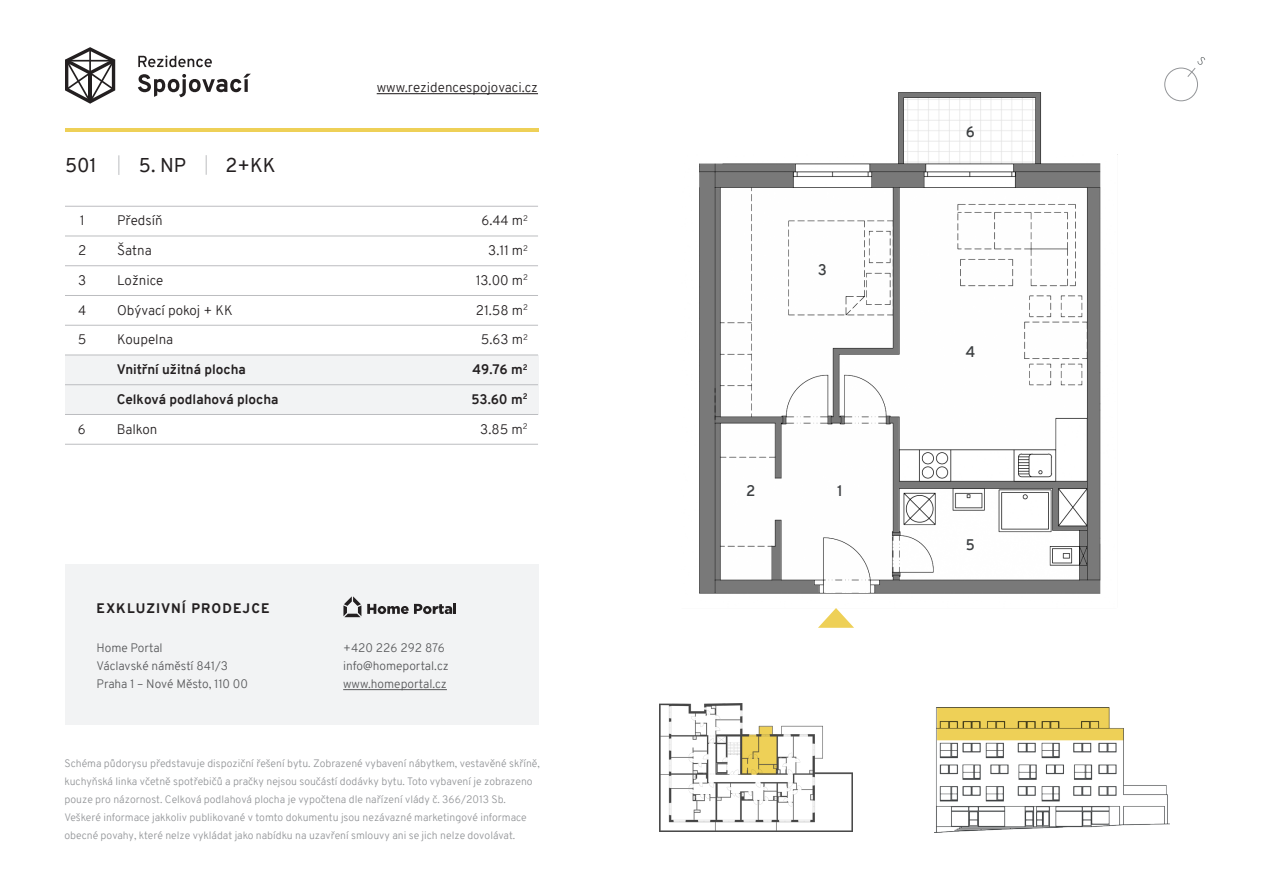
<style>
.page{position:relative;width:1263px;height:893px;background:#fff}
.page>*{position:absolute;margin:0;border:0;box-sizing:border-box;transform-origin:0 0}
.t1{font:19.5px "Overpass";color:#231f20}
.t2{font:600 15px "Overpass";color:#3c3f41}
.t3{font:300 13.5px "Overpass";color:#231f20}
.t4{font:700 13.5px "Overpass";color:#231f20}
.t5{font:800 13.5px "Overpass";letter-spacing:.08em;color:#231f20}
.t6{font:300 12px/18px "Overpass";color:#57585a}
.t7{font:300 10.5px/18px "Overpass";color:#939598}
</style>
<div class="page">
<img style="left:699px;top:92px;width:419px;height:502px">
<svg style="left:138px;top:55px;width:113px;height:42px"></svg>
<svg style="left:65px;top:47px;width:50px;height:57px"></svg>
<svg style="left:118px;top:155px;width:1px;height:20px"></svg>
<svg style="left:206px;top:155px;width:1px;height:20px"></svg>
<hr style="left:65px;top:128px;width:473px;height:3px;background:#eed057">
<div style="left:1164px;top:68px;width:34px;height:33px;border:1px solid #939598;border-radius:50%"></div>
<svg style="left:1187px;top:57px;width:18px;height:21px"></svg>
<hr style="left:377px;top:93px;width:161px;height:1px;background:#231f20">
<img style="left:659px;top:704px;width:194px;height:128px">
<img style="left:936px;top:707px;width:234px;height:125px">
<svg style="left:818px;top:608px;width:36px;height:20px"></svg>
<div style="left:65px;top:355px;width:473px;height:59px;background:#f2f3f4"></div>
<hr style="left:65px;top:325px;width:473px;height:1px;background:#bcbdc0">
<hr style="left:65px;top:236px;width:473px;height:1px;background:#bcbdc0">
<hr style="left:65px;top:206px;width:473px;height:1px;background:#bcbdc0">
<hr style="left:65px;top:265px;width:473px;height:1px;background:#bcbdc0">
<hr style="left:65px;top:295px;width:473px;height:1px;background:#bcbdc0">
<hr style="left:65px;top:355px;width:473px;height:1px;background:#bcbdc0">
<hr style="left:65px;top:384px;width:473px;height:1px;background:#bcbdc0">
<hr style="left:65px;top:414px;width:473px;height:1px;background:#bcbdc0">
<hr style="left:65px;top:444px;width:473px;height:1px;background:#bcbdc0">
<div style="left:65px;top:564px;width:473px;height:161px;background:#f2f3f4"></div>
<hr style="left:343px;top:689px;width:104px;height:1px;background:#57585a">
<svg style="left:367px;top:603px;width:89px;height:11px"></svg>
<svg style="left:343px;top:596px;width:18px;height:21px"></svg>
<h1 class="t1" style="left:65px;top:151px;width:33px">501</h1>
<h1 class="t1" style="left:139px;top:151px;width:49px">5. NP</h1>
<h1 class="t1" style="left:225px;top:151px;width:52px">2+KK</h1>
<p class="t3" style="left:80px;top:211px;width:6px">1</p>
<p class="t3" style="left:78px;top:241px;width:10px">2</p>
<p class="t3" style="left:78px;top:271px;width:10px">3</p>
<p class="t3" style="left:78px;top:300px;width:10px">4</p>
<p class="t3" style="left:117px;top:211px;width:47px">Předsíň</p>
<p class="t3" style="left:117px;top:241px;width:36px">Šatna</p>
<p class="t3" style="left:117px;top:271px;width:48px">Ložnice</p>
<p class="t3" style="left:117px;top:300px;width:117px">Obývací pokoj + KK</p>
<p class="t3" style="left:377px;top:77px;width:163px">www.rezidencespojovaci.cz</p>
<p class="t3" style="left:481px;top:211px;width:48px">6.44 m<sup>2</sup></p>
<p class="t3" style="left:488px;top:241px;width:41px">3.11 m<sup>2</sup></p>
<p class="t3" style="left:476px;top:271px;width:54px">13.00 m<sup>2</sup></p>
<p class="t3" style="left:476px;top:300px;width:54px">21.58 m<sup>2</sup></p>
<p class="t3" style="left:78px;top:330px;width:10px">5</p>
<p class="t3" style="left:117px;top:330px;width:58px">Koupelna</p>
<p class="t3" style="left:481px;top:330px;width:49px">5.63 m<sup>2</sup></p>
<p class="t4" style="left:473px;top:360px;width:57px">49.76 m<sup>2</sup></p>
<p class="t4" style="left:471px;top:390px;width:58px">53.60 m<sup>2</sup></p>
<p class="t3" style="left:78px;top:419px;width:10px">6</p>
<p class="t3" style="left:117px;top:419px;width:42px">Balkon</p>
<p class="t3" style="left:480px;top:419px;width:49px">3.85 m<sup>2</sup></p>
<p class="t4" style="left:117px;top:360px;width:131px">Vnitřní užitná plocha</p>
<p class="t4" style="left:117px;top:390px;width:163px">Celková podlahová plocha</p>
<p class="t5" style="left:96px;top:599px;width:174px">EXKLUZIVNÍ PRODEJCE</p>
<p class="t6" style="left:96px;top:639px;width:153px">Home Portal<br>Václavské náměstí 841/3<br>Praha 1 – Nové Město, 110 00</p>
<p class="t6" style="left:343px;top:639px;width:107px">+420 226 292 876 info@homeportal.cz www.homeportal.cz</p>
<p class="t7" style="left:65px;top:755px;width:477px">Schéma půdorysu představuje dispoziční řešení bytu. Zobrazené vybavení nábytkem, vestavěné skříně, kuchyňská linka včetně spotřebičů a pračky nejsou součástí dodávky bytu. Toto vybavení je zobrazeno pouze pro názornost. Celková podlahová plocha je vypočtena dle nařízení vlády č. 366/2013 Sb.<br>Veškeré informace jakkoliv publikované v tomto dokumentu jsou nezávazné marketingové informace obecné povahy, které nelze vykládat jako nabídku na uzavření smlouvy ani se jich nelze dovolávat.</p>
<h2 class="t2" style="left:818px;top:259px;width:11px">3</h2>
<h2 class="t2" style="left:746px;top:480px;width:11px">2</h2>
<h2 class="t2" style="left:837px;top:480px;width:8px">1</h2>
<h2 class="t2" style="left:966px;top:121px;width:10px">6</h2>
<h2 class="t2" style="left:966px;top:341px;width:11px">4</h2>
<h2 class="t2" style="left:966px;top:534px;width:11px">5</h2>
</div>
